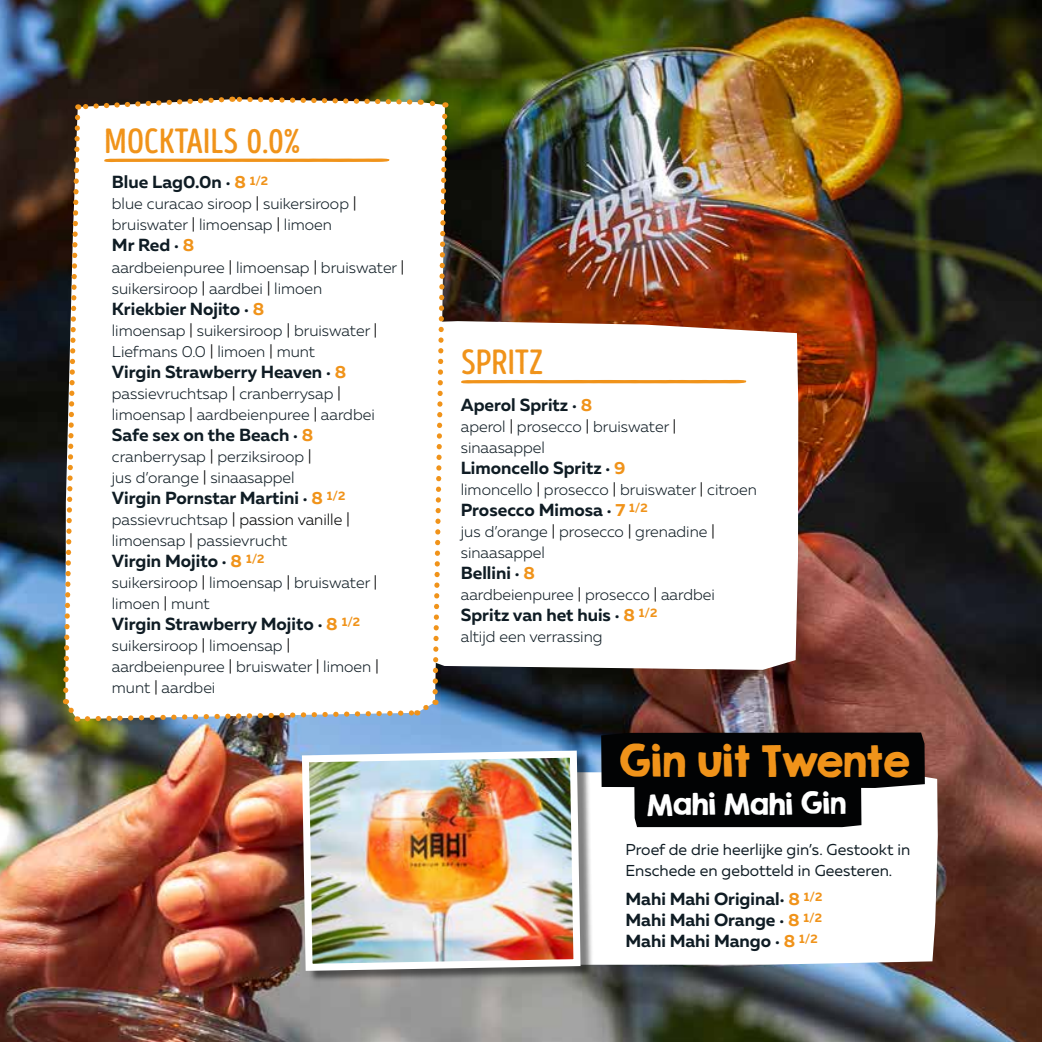
<style>
.page{position:relative;width:1042px;height:1042px;background:#fff}
.page>*{position:absolute;margin:0;border:0;box-sizing:border-box;transform-origin:0 0}
.t1{font:38.5px "KG Second Chances Solid";color:#f0931a}
.t2{font:35px "Intro Head BUC Base";color:#f0931a}
.t3{font:26.25px "KG Second Chances Solid";color:#fff}
.t4{font:700 17.5px/21px "Muller";color:#0f1c24;text-align:justify}
.t5{font:300 15.75px/21px "Muller";color:#0f1c24}
.t6{font:15.75px/21px "Muller";color:#0f1c24}
.s1{font-size:12.25px}
.s2{color:#f0931a}
.s3{color:#000}
</style>
<div class="page">
<img style="left:0;top:0;width:1042px;height:1042px">
<svg style="left:450px;top:321px;width:348px;height:349px"></svg>
<svg style="left:461px;top:380px;width:285px;height:3px"></svg>
<svg style="left:60px;top:94px;width:390px;height:630px"></svg>
<svg style="left:593px;top:772px;width:345px;height:193px"></svg>
<svg style="left:601px;top:732px;width:324px;height:95px;background:#232424"></svg>
<div style="left:305px;top:752px;width:288px;height:229px;background:#000;opacity:.5"></div>
<img style="left:298px;top:747px;width:286px;height:227px">
<h2 class="t2" style="left:104px;top:121px;width:197px">MOCKTAILS 0.0%</h2>
<p class="t4" style="left:112px;top:172px;width:158px">Blue Lag0.0n <span class="s1">•</span> <span class="s2">8</span> <sup>1/2</sup></p>
<p class="t5" style="left:112px;top:193px;width:246px">blue curacao siroop <span class="s3">|</span> suikersiroop <span class="s3">| </span>bruiswater <span class="s3">|</span> limoensap <span class="s3">|</span> limoen</p>
<p class="t4" style="left:112px;top:235px;width:84px">Mr Red <span class="s1">•</span> <span class="s2">8</span></p>
<p class="t5" style="left:112px;top:256px;width:294px">aardbeienpuree <span class="s3">|</span> limoensap <span class="s3">|</span> bruiswater <span class="s3">| </span>suikersiroop <span class="s3">|</span> aardbei <span class="s3">|</span> limoen</p>
<p class="t4" style="left:112px;top:298px;width:154px">Kriekbier Nojito <span class="s1">•</span> <span class="s2">8</span></p>
<p class="t5" style="left:112px;top:319px;width:267px">limoensap <span class="s3">|</span> suikersiroop <span class="s3">|</span> bruiswater <span class="s3">|<br></span>Liefmans 0.0 <span class="s3">|</span> limoen <span class="s3">|</span> munt</p>
<p class="t4" style="left:112px;top:361px;width:236px">Virgin Strawberry Heaven <span class="s1">•</span> <span class="s2">8</span></p>
<p class="t5" style="left:112px;top:382px;width:264px">passievruchtsap <span class="s3">|</span> cranberrysap <span class="s3">| </span>limoensap <span class="s3">|</span> aardbeienpuree <span class="s3">|</span> aardbei</p>
<p class="t4" style="left:112px;top:424px;width:203px">Safe sex on the Beach <span class="s1">•</span> <span class="s2">8</span></p>
<p class="t5" style="left:112px;top:445px;width:201px">cranberrysap <span class="s3">|</span> perziksiroop <span class="s3">| </span>jus d’orange <span class="s3">|</span> sinaasappel</p>
<p class="t4" style="left:112px;top:487px;width:235px">Virgin Pornstar Martini <span class="s1">•</span> <span class="s2">8</span> <sup>1/2</sup></p>
<p class="t5" style="left:112px;top:508px;width:239px">passievruchtsap <span class="s3">| passion vanille | </span>limoensap <span class="s3">|</span> passievrucht</p>
<p class="t4" style="left:112px;top:550px;width:154px">Virgin Mojito <span class="s1">•</span> <span class="s2">8</span> <sup>1/2</sup></p>
<p class="t5" style="left:112px;top:571px;width:267px">suikersiroop <span class="s3">|</span> limoensap <span class="s3">|</span> bruiswater <span class="s3">| </span>limoen <span class="s3">|</span> munt</p>
<p class="t4" style="left:112px;top:613px;width:250px">Virgin Strawberry Mojito <span class="s1">•</span> <span class="s2">8</span> <sup>1/2</sup></p>
<p class="t5" style="left:112px;top:634px;width:268px">suikersiroop <span class="s3">|</span> limoensap <span class="s3">| </span>aardbeienpuree <span class="s3">|</span> bruiswater <span class="s3">|</span> limoen <span class="s3">| </span>munt <span class="s3">|</span> aardbei</p>
<h2 class="t2" style="left:461px;top:342px;width:84px">SPRITZ</h2>
<p class="t4" style="left:461px;top:394px;width:133px">Aperol Spritz <span class="s1">•</span> <span class="s2">8</span></p>
<p class="t5" style="left:461px;top:416px;width:217px">aperol <span class="s3">|</span> prosecco <span class="s3">|</span> bruiswater <span class="s3">| </span>sinaasappel</p>
<p class="t4" style="left:461px;top:457px;width:166px">Limoncello Spritz <span class="s1">•</span> <span class="s2">9</span></p>
<p class="t5" style="left:461px;top:479px;width:298px">limoncello <span class="s3">|</span> prosecco <span class="s3">|</span> bruiswater <span class="s3">|</span> citroen</p>
<p class="t4" style="left:461px;top:499px;width:188px">Prosecco Mimosa <span class="s1">•</span> <span class="s2">7</span> <sup>1/2</sup></p>
<p class="t5" style="left:461px;top:521px;width:255px">jus d’orange <span class="s3">|</span> prosecco <span class="s3">|</span> grenadine <span class="s3">| </span>sinaasappel</p>
<p class="t4" style="left:461px;top:562px;width:76px">Bellini <span class="s1">•</span> <span class="s2">8</span></p>
<p class="t5" style="left:461px;top:584px;width:256px">aardbeienpuree <span class="s3">|</span> prosecco <span class="s3">|</span> aardbei</p>
<p class="t4" style="left:461px;top:604px;width:198px">Spritz van het huis <span class="s1">•</span> <span class="s2">8</span> <sup>1/2</sup></p>
<p class="t5" style="left:461px;top:626px;width:143px">altijd een verrassing</p>
<h1 class="t1" style="left:619px;top:737px;width:292px">Gin uit Twente</h1>
<h3 class="t3" style="left:646px;top:789px;width:202px;rotate:-1deg">Mahi Mahi Gin</h3>
<p class="t6" style="left:625px;top:839px;width:286px">Proef de drie heerlijke gin’s. Gestookt in<br>Enschede en gebotteld in Geesteren.</p>
<p class="t4" style="left:625px;top:888px;width:198px">Mahi Mahi Original<span class="s1">•</span> <span class="s2">8</span> <sup>1/2<br></sup>Mahi Mahi Orange <span class="s1">•</span> <span class="s2">8</span> <sup>1/2<br></sup>Mahi Mahi Mango <span class="s1">•</span> <span class="s2">8</span> <sup>1/2</sup></p>
</div>
